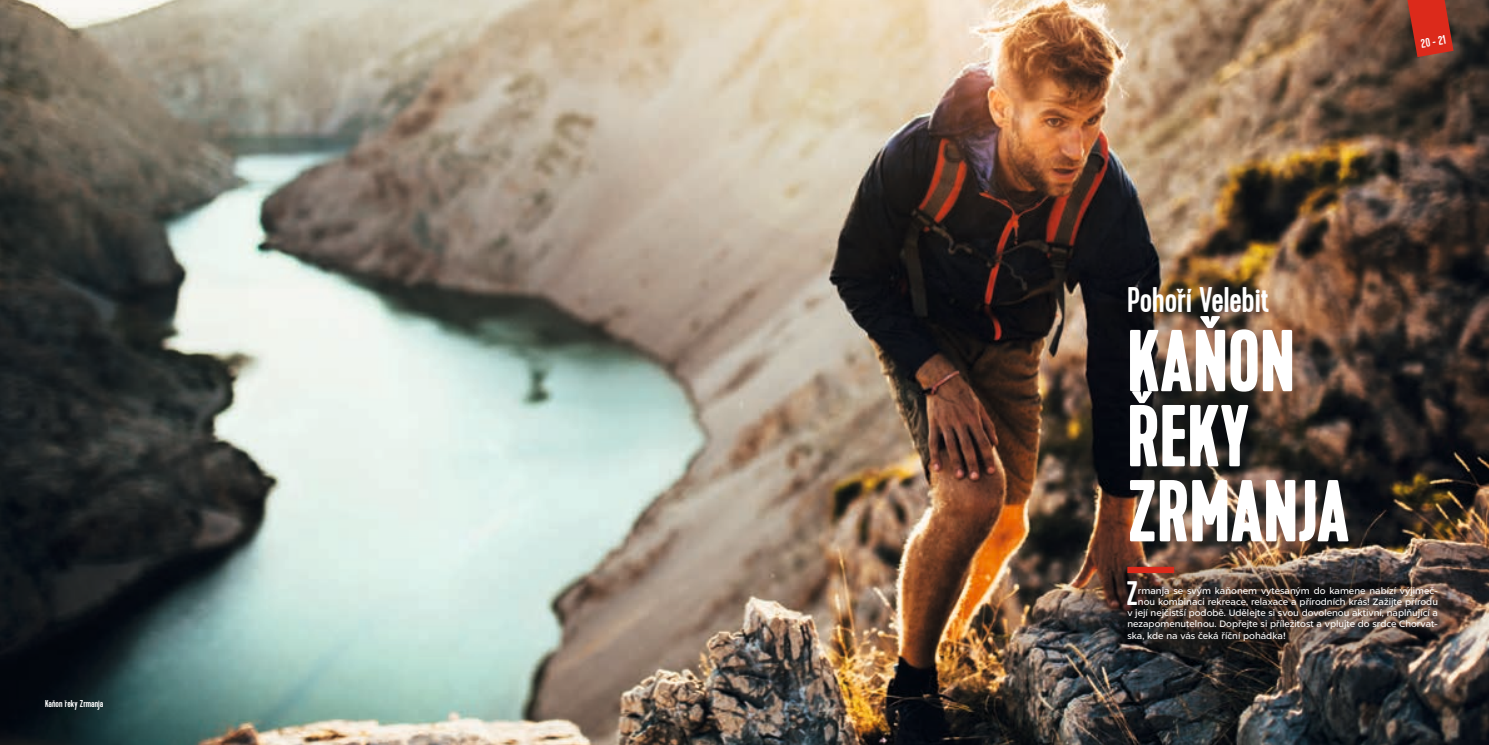
<style>
.page{position:relative;width:1489px;height:745px;background:#fff}
.page>*{position:absolute;margin:0;border:0;box-sizing:border-box;transform-origin:0 0}
.t1{font:700 87.5px/75px "Kapra";color:#fff}
.t2{font:35.62px "Kapra";color:#fff}
.t3{font:33.88px "Kapra";color:#fff}
.t4{font:12.5px "Kapra";color:#fff}
.t5{font:10px "Kapra";color:#fff}
.t6{font:9.38px "Liszt FY";color:#fff}
</style>
<div class="page">
<img style="left:0;top:0;width:1488px;height:744px">
<img style="left:1027px;top:556px;width:461px;height:110px">
<svg style="left:1407px;top:0;width:46px;height:57px;background:#b92d1f"></svg>
<div style="left:1127px;top:566px;width:47px;height:6px;background:#dc2a1b"></div>
<p class="t5" style="left:45px;top:697px;width:60px">Kaňon řeky Zrmanja</p>
<h3 class="t4" style="left:1419px;top:36px;width:27px;rotate:-10deg">20 - 21</h3>
<h2 class="t2" style="left:1127px;top:279px;width:143px">Pohoří Velebit</h2>
<h1 class="t1" style="left:1127px;top:326px;width:224px">KAŇON<br>ŘEKY<br>ZRMANJA</h1>
<h3 class="t3" style="left:1126px;top:573px;width:13px">Z</h3>
<p class="t6" style="left:1137px;top:584px;width:301px">rmanja se svým kaňonem vytesaným do kamene nabízí výjimeč-</p>
<p class="t6" style="left:1137px;top:595px;width:301px">nou kombinaci rekreace, relaxace a přírodních krás! Zažijte přírodu</p>
<p class="t6" style="left:1127px;top:606px;width:312px">v její nejčistší podobě. Udělejte si svou dovolenou aktivní, naplňující a</p>
<p class="t6" style="left:1127px;top:618px;width:312px">nezapomenutelnou. Dopřejte si příležitost a vplujte do srdce Chorvat-</p>
<p class="t6" style="left:1127px;top:629px;width:160px">ska, kde na vás čeká říční pohádka!</p>
</div>
